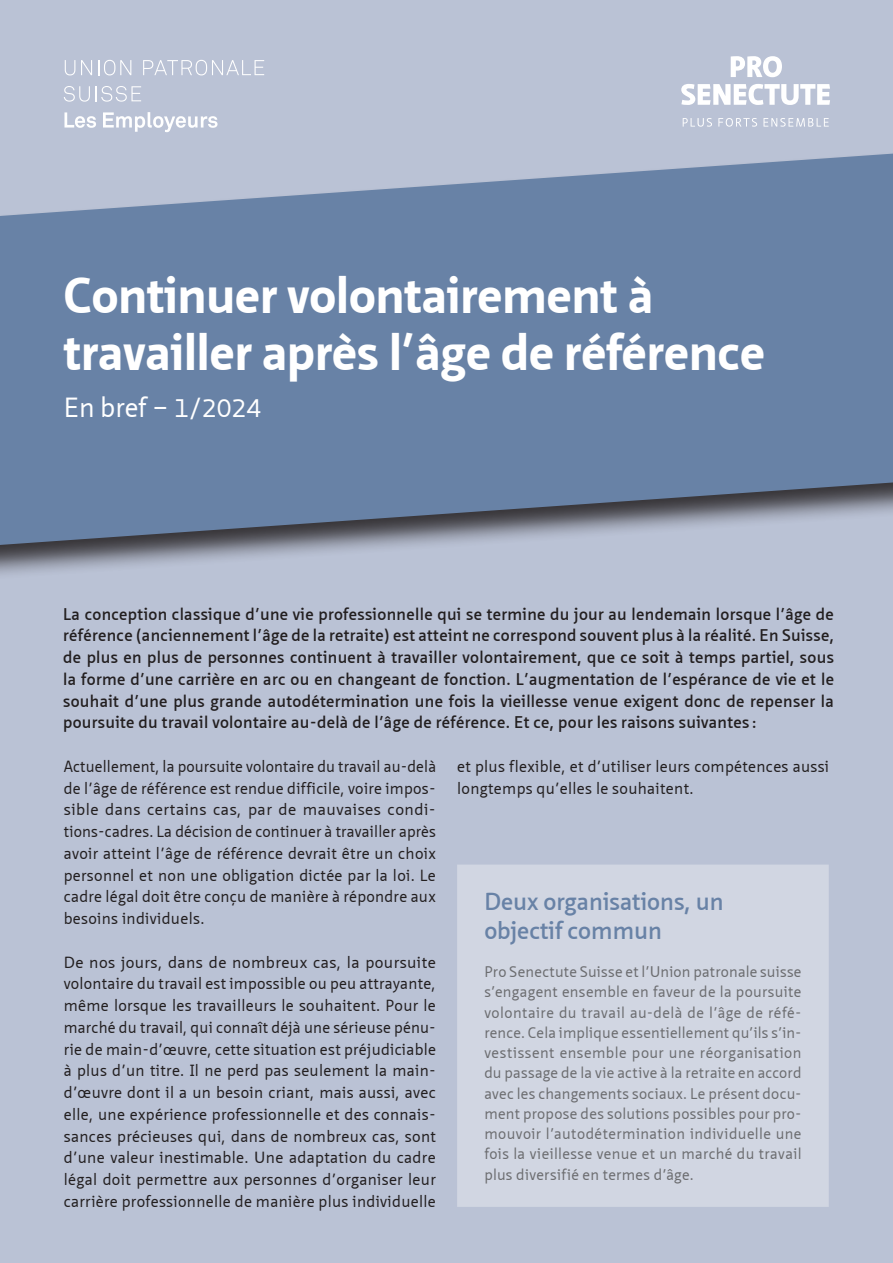
<style>
.page{position:relative;width:893px;height:1263px;background:#bac2d5}
.page>*{position:absolute;margin:0;border:0;box-sizing:border-box;transform-origin:0 0}
.Titelseite_Titel{font:700 49.5px "Neue Sans Pro";color:#fff}
.Titelseite_Untertitel{font:27px "Neue Sans Pro";color:#fff}
.Titel_In_Kürze_Box{font:600 24px/28.5px "Neue Sans Pro";color:#6882a6}
.Intro{font:600 16.5px/21.8px "Neue Sans Pro";letter-spacing:.02em;color:#231f20;text-align:justify}
.Grundtext{font:15.75px/21.8px "Neue Sans Pro";letter-spacing:.02em;color:#231f20;text-align:justify}
.Text_in_Kürze_Box{font:15px/20.2px "Neue Sans Pro";letter-spacing:.02em;color:#6c6d70;text-align:justify}
.s1{font-size:24.75px}
</style>
<div class="page">
<div style="left:0;top:149px;width:893px;height:431px;background:#231f20;opacity:.87"></div>
<svg style="left:0;top:154px;width:893px;height:391px;background:#7087a7"></svg>
<svg style="left:681px;top:56px;width:149px;height:49px"></svg>
<svg style="left:683px;top:118px;width:29px;height:9px"></svg>
<svg style="left:718px;top:118px;width:39px;height:9px"></svg>
<svg style="left:763px;top:118px;width:66px;height:9px"></svg>
<div style="left:457px;top:865px;width:372px;height:342px;background:#d1d6e2"></div>
<svg style="left:65px;top:60px;width:10px;height:15px"></svg>
<svg style="left:81px;top:60px;width:11px;height:15px"></svg>
<svg style="left:98px;top:60px;width:33px;height:15px"></svg>
<svg style="left:143px;top:60px;width:121px;height:15px"></svg>
<svg style="left:64px;top:86px;width:26px;height:16px"></svg>
<svg style="left:96px;top:86px;width:45px;height:16px"></svg>
<svg style="left:64px;top:112px;width:32px;height:16px"></svg>
<svg style="left:103px;top:112px;width:115px;height:20px"></svg>
<p class="Titelseite_Titel" style="left:64px;top:263px;width:591px">Continuer volontairement à</p>
<p class="Titelseite_Titel" style="left:64px;top:320px;width:703px">travailler après l’âge de référence</p>
<p class="Titelseite_Untertitel" style="left:64px;top:389px;width:199px">En bref – <span class="s1">1/2024</span></p>
<p class="Intro" style="left:63px;top:603px;width:772px">La conception classique d’une vie professionnelle qui se termine du jour au lendemain lorsque l’âge de référence (anciennement l’âge de la retraite) est atteint ne correspond souvent plus à la réalité. En Suisse, de plus en plus de personnes continuent à travailler volontairement, que ce soit à temps partiel, sous la forme d’une carrière en arc ou en changeant de fonction. L’augmentation de l’espérance de vie et le souhait d’une plus grande autodétermination une fois la vieillesse venue exigent donc de repenser la poursuite du travail volontaire au-delà de l’âge de référence. Et ce, pour les raisons suivantes :</p>
<p class="Grundtext" style="left:64px;top:755px;width:374px">Actuellement, la poursuite volontaire du travail au-delà de l’âge de référence est rendue difficile, voire impos&shy;sible dans certains cas, par de mauvaises condi&shy;tions-cadres. La décision de continuer à travailler après avoir atteint l’âge de référence devrait être un choix personnel et non une obligation dictée par la loi. Le cadre légal doit être conçu de manière à répondre aux besoins individuels.</p>
<p class="Grundtext" style="left:64px;top:951px;width:374px">De nos jours, dans de nombreux cas, la poursuite volontaire du travail est impossible ou peu attrayante, même lorsque les travailleurs le souhaitent. Pour le marché du travail, qui connaît déjà une sérieuse pénu&shy;rie de main-d’œuvre, cette situation est préjudiciable à plus d’un titre. Il ne perd pas seulement la main&shy;d’œuvre dont il a un besoin criant, mais aussi, avec elle, une expérience professionnelle et des connais&shy;sances précieuses qui, dans de nombreux cas, sont d’une valeur inestimable. Une adaptation du cadre légal doit permettre aux personnes d’organiser leur carrière professionnelle de manière plus individuelle</p>
<p class="Grundtext" style="left:457px;top:755px;width:374px">et plus flexible, et d’utiliser leurs compétences aussi longtemps qu’elles le souhaitent.</p>
<p class="Titel_In_Kürze_Box" style="left:484px;top:887px;width:241px">Deux organisations, un objectif commun</p>
<p class="Text_in_Kürze_Box" style="left:484px;top:961px;width:319px">Pro Senectute Suisse et l’Union patronale suisse s’engagent ensemble en faveur de la poursuite volontaire du travail au-delà de l’âge de réfé&shy;rence. Cela implique essentiellement qu’ils s’in&shy;vestissent ensemble pour une réorganisation du passage de la vie active à la retraite en accord avec les changements sociaux. Le présent docu&shy;ment propose des solutions possibles pour pro&shy;mouvoir l’autodétermination individuelle une fois la vieillesse venue et un marché du travail plus diversifié en termes d’âge.</p>
</div>
